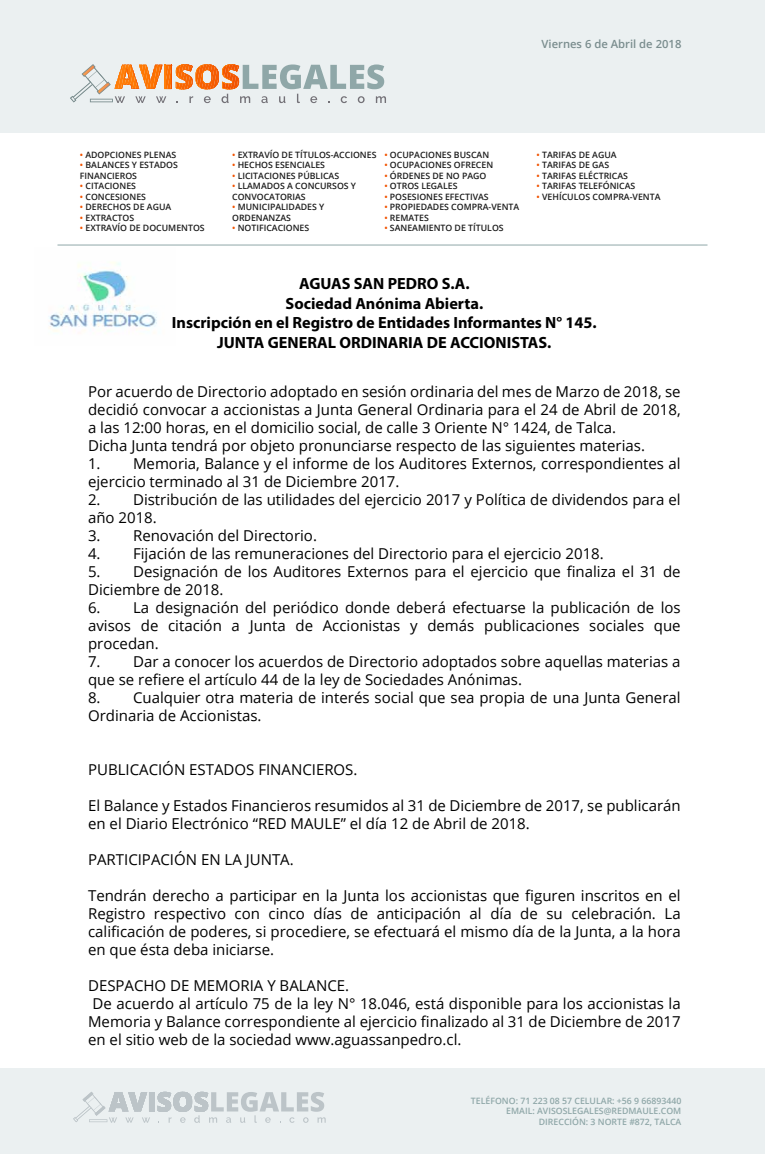
<style>
.page{position:relative;width:765px;height:1154px;background:#fff}
.page>*{position:absolute;margin:0;border:0;box-sizing:border-box;transform-origin:0 0}
.t1{font:700 16.25px/19.5px "Myriad Pro";color:#000;text-align:center}
.t2{font:15px/18px "Open Sans";color:#000}
.t3{font:600 11.25px "Open Sans";color:#7a8d8e}
.t4{font:600 8.75px/10.5px "Open Sans";color:#1b1b1b}
.t5{font:600 8.75px/10.5px "Open Sans";color:#8fa7a8;text-align:right}
.s1{color:#f25300}
</style>
<div class="page">
<img style="left:49px;top:262px;width:108px;height:70px">
<div style="left:0;top:0;width:765px;height:132px;background:#ebf0f1"></div>
<svg style="left:70px;top:64px;width:316px;height:39px"></svg>
<hr style="left:90px;top:99px;width:23px;height:3px;background:#7a8d8e">
<div style="left:0;top:1068px;width:765px;height:86px;background:#ebf0f1"></div>
<svg style="left:73px;top:1091px;width:253px;height:32px"></svg>
<hr style="left:89px;top:1119px;width:18px;height:3px;background:#bcc4c8">
<hr style="left:58px;top:245px;width:650px;height:1px;background:#8fa7a8">
<p class="t3" style="left:542px;top:36px;width:141px">Viernes 6 de Abril de 2018</p>
<p class="t4" style="left:80px;top:149px;width:98px"><span class="s1">•</span> ADOPCIONES PLENAS</p>
<p class="t4" style="left:80px;top:160px;width:100px"><span class="s1">•</span> BALANCES Y ESTADOS<br>FINANCIEROS</p>
<p class="t4" style="left:80px;top:181px;width:58px"><span class="s1">•</span> CITACIONES</p>
<p class="t4" style="left:80px;top:191px;width:68px"><span class="s1">•</span> CONCESIONES</p>
<p class="t4" style="left:80px;top:202px;width:93px"><span class="s1">•</span> DERECHOS DE AGUA</p>
<p class="t4" style="left:80px;top:212px;width:56px"><span class="s1">•</span> EXTRACTOS</p>
<p class="t4" style="left:80px;top:223px;width:126px"><span class="s1">•</span> EXTRAVÍO DE DOCUMENTOS</p>
<p class="t4" style="left:232px;top:149px;width:146px"><span class="s1">•</span> EXTRAVÍO DE TÍTULOS-ACCIONES</p>
<p class="t4" style="left:232px;top:160px;width:94px"><span class="s1">•</span> HECHOS ESENCIALES</p>
<p class="t4" style="left:232px;top:170px;width:109px"><span class="s1">•</span> LICITACIONES PÚBLICAS</p>
<p class="t4" style="left:232px;top:181px;width:126px"><span class="s1">•</span> LLAMADOS A CONCURSOS Y<br>CONVOCATORIAS</p>
<p class="t4" style="left:232px;top:202px;width:94px"><span class="s1">•</span> MUNICIPALIDADES Y<br>ORDENANZAS</p>
<p class="t4" style="left:232px;top:223px;width:79px"><span class="s1">•</span> NOTIFICACIONES</p>
<p class="t4" style="left:384px;top:149px;width:106px"><span class="s1">•</span> OCUPACIONES BUSCAN</p>
<p class="t4" style="left:384px;top:160px;width:110px"><span class="s1">•</span> OCUPACIONES OFRECEN</p>
<p class="t4" style="left:384px;top:170px;width:104px"><span class="s1">•</span> ÓRDENES DE NO PAGO</p>
<p class="t4" style="left:384px;top:181px;width:75px"><span class="s1">•</span> OTROS LEGALES</p>
<p class="t4" style="left:384px;top:191px;width:106px"><span class="s1">•</span> POSESIONES EFECTIVAS</p>
<p class="t4" style="left:384px;top:202px;width:136px"><span class="s1">•</span> PROPIEDADES COMPRA-VENTA</p>
<p class="t4" style="left:384px;top:212px;width:46px"><span class="s1">•</span> REMATES</p>
<p class="t4" style="left:384px;top:223px;width:121px"><span class="s1">•</span> SANEAMIENTO DE TÍTULOS</p>
<p class="t4" style="left:537px;top:149px;width:82px"><span class="s1">•</span> TARIFAS DE AGUA</p>
<p class="t4" style="left:537px;top:160px;width:74px"><span class="s1">•</span> TARIFAS DE GAS</p>
<p class="t4" style="left:537px;top:170px;width:93px"><span class="s1">•</span> TARIFAS ELÉCTRICAS</p>
<p class="t4" style="left:537px;top:181px;width:100px"><span class="s1">•</span> TARIFAS TELEFÓNICAS</p>
<p class="t4" style="left:537px;top:191px;width:125px"><span class="s1">•</span> VEHÍCULOS COMPRA-VENTA</p>
<p class="t1" style="left:172px;top:273px;width:426px">AGUAS SAN PEDRO S.A.<br>Sociedad Anónima Abierta.<br>Inscripción en el Registro de Entidades Informantes N° 145.<br>JUNTA GENERAL ORDINARIA DE ACCIONISTAS.</p>
<p class="t2" style="left:88px;top:382px;width:594px">Por acuerdo de Directorio adoptado en sesión ordinaria del mes de Marzo de 2018, se decidió convocar a accionistas a Junta General Ordinaria para el 24 de Abril de 2018, a las 12:00 horas, en el domicilio social, de calle 3 Oriente N° 1424, de Talca.<br>Dicha Junta tendrá por objeto pronunciarse respecto de las siguientes materias.</p>
<p class="t2" style="left:88px;top:454px;width:594px">1. Memoria, Balance y el informe de los Auditores Externos, correspondientes al ejercicio terminado al 31 de Diciembre 2017.</p>
<p class="t2" style="left:88px;top:490px;width:594px">2. Distribución de las utilidades del ejercicio 2017 y Política de dividendos para el año 2018.</p>
<p class="t2" style="left:88px;top:526px;width:230px">3. Renovación del Directorio.</p>
<p class="t2" style="left:88px;top:544px;width:517px">4. Fijación de las remuneraciones del Directorio para el ejercicio 2018.</p>
<p class="t2" style="left:88px;top:562px;width:594px">5. Designación de los Auditores Externos para el ejercicio que finaliza el 31 de<br>Diciembre de 2018.</p>
<p class="t2" style="left:88px;top:598px;width:594px;text-align:justify">6. La designación del periódico donde deberá efectuarse la publicación de los avisos de citación a Junta de Accionistas y demás publicaciones sociales que procedan.</p>
<p class="t2" style="left:88px;top:652px;width:594px">7. Dar a conocer los acuerdos de Directorio adoptados sobre aquellas materias a que se refiere el artículo 44 de la ley de Sociedades Anónimas.</p>
<p class="t2" style="left:88px;top:688px;width:594px">8. Cualquier otra materia de interés social que sea propia de una Junta General<br>Ordinaria de Accionistas.</p>
<p class="t2" style="left:88px;top:760px;width:271px">PUBLICACIÓN ESTADOS FINANCIEROS.</p>
<p class="t2" style="left:88px;top:796px;width:594px">El Balance y Estados Financieros resumidos al 31 de Diciembre de 2017, se publicarán en el Diario Electrónico “RED MAULE” el día 12 de Abril de 2018.</p>
<p class="t2" style="left:88px;top:850px;width:207px">PARTICIPACIÓN EN LA JUNTA.</p>
<p class="t2" style="left:88px;top:886px;width:594px;text-align:justify">Tendrán derecho a participar en la Junta los accionistas que figuren inscritos en el Registro respectivo con cinco días de anticipación al día de su celebración. La calificación de poderes, si procediere, se efectuará el mismo día de la Junta, a la hora en que ésta deba iniciarse.</p>
<p class="t2" style="left:88px;top:976px;width:263px">DESPACHO DE MEMORIA Y BALANCE.</p>
<p class="t2" style="left:93px;top:994px;width:590px">De acuerdo al artículo 75 de la ley N° 18.046, está disponible para los accionistas la</p>
<p class="t2" style="left:88px;top:1012px;width:594px">Memoria y Balance correspondiente al ejercicio finalizado al 31 de Diciembre de 2017</p>
<p class="t2" style="left:88px;top:1030px;width:375px">en el sitio web de la sociedad www.aguassanpedro.cl.</p>
<p class="t5" style="left:471px;top:1095px;width:212px">TELÉFONO: 71 223 08 57 CELULAR: +56 9 66893440<br>EMAIL: AVISOSLEGALES@REDMAULE.COM<br>DIRECCIÓN: 3 NORTE #872, TALCA</p>
</div>
